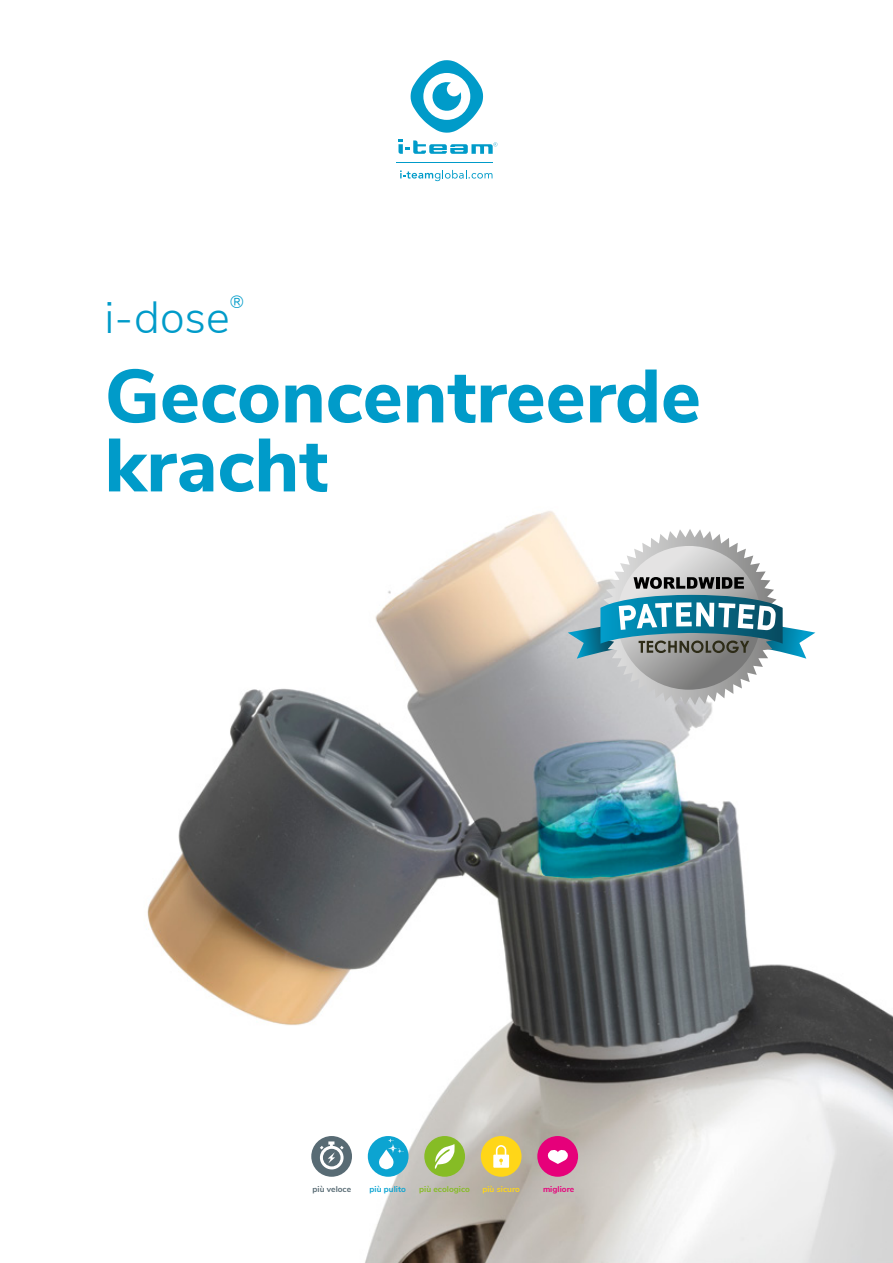
<style>
.page{position:relative;width:893px;height:1263px;background:#fff}
.page>*{position:absolute;margin:0;border:0;box-sizing:border-box;transform-origin:0 0}
.t1{font:800 75px/69px "Nunito Sans";color:#009bc9}
.t2{font:300 45px "Nunito Sans";color:#009bc9}
.t3{font:300 17.55px "Nunito Sans";color:#009bc9}
.t4{font:700 8.25px "Nunito Sans";letter-spacing:.005em;color:#86bc25}
.t5{font:700 8.25px "Nunito Sans";letter-spacing:.005em;color:#586b74}
.t6{font:700 8.25px "Nunito Sans";letter-spacing:.005em;color:#0ca4d1}
.t7{font:700 8.25px "Nunito Sans";letter-spacing:.005em;color:#ffd618}
.t8{font:700 8.25px "Nunito Sans";letter-spacing:.005em;color:#e6007a}
</style>
<div class="page">
<img style="left:146px;top:511px;width:747px;height:752px">
<svg style="left:411px;top:60px;width:72px;height:73px"></svg>
<svg style="left:400px;top:170px;width:92px;height:11px"></svg>
<hr style="left:396px;top:162px;width:97px;height:1px;background:#009bc9">
<svg style="left:398px;top:140px;width:99px;height:14px"></svg>
<div style="left:368px;top:1136px;width:40px;height:41px;background:#0ca4d1;border-radius:50%"></div>
<svg style="left:379px;top:1138px;width:23px;height:31px"></svg>
<div style="left:481px;top:1136px;width:41px;height:41px;background:#ffd618;border-radius:50%"></div>
<svg style="left:493px;top:1145px;width:16px;height:23px"></svg>
<div style="left:424px;top:1136px;width:41px;height:41px;background:#86bc25;border-radius:50%"></div>
<svg style="left:434px;top:1144px;width:21px;height:25px"></svg>
<div style="left:537px;top:1136px;width:41px;height:41px;background:#e6007a;border-radius:50%"></div>
<svg style="left:547px;top:1150px;width:21px;height:14px"></svg>
<div style="left:311px;top:1136px;width:41px;height:41px;background:#586b74;border-radius:50%"></div>
<svg style="left:320px;top:1141px;width:24px;height:28px"></svg>
<svg style="left:568px;top:529px;width:247px;height:176px"></svg>
<p class="t2" style="left:105px;top:285px;width:127px">i-dose</p>
<p class="t3" style="left:230px;top:289px;width:16px">®</p>
<p class="t1" style="left:105px;top:358px;width:598px">Geconcentreerde kracht</p>
<p class="t5" style="left:312px;top:1183px;width:40px">più veloce</p>
<p class="t6" style="left:369px;top:1183px;width:38px">più pulito</p>
<p class="t4" style="left:419px;top:1183px;width:52px">più ecologico</p>
<p class="t7" style="left:482px;top:1183px;width:39px">più sicuro</p>
<p class="t8" style="left:543px;top:1183px;width:33px">migliore</p>
</div>
